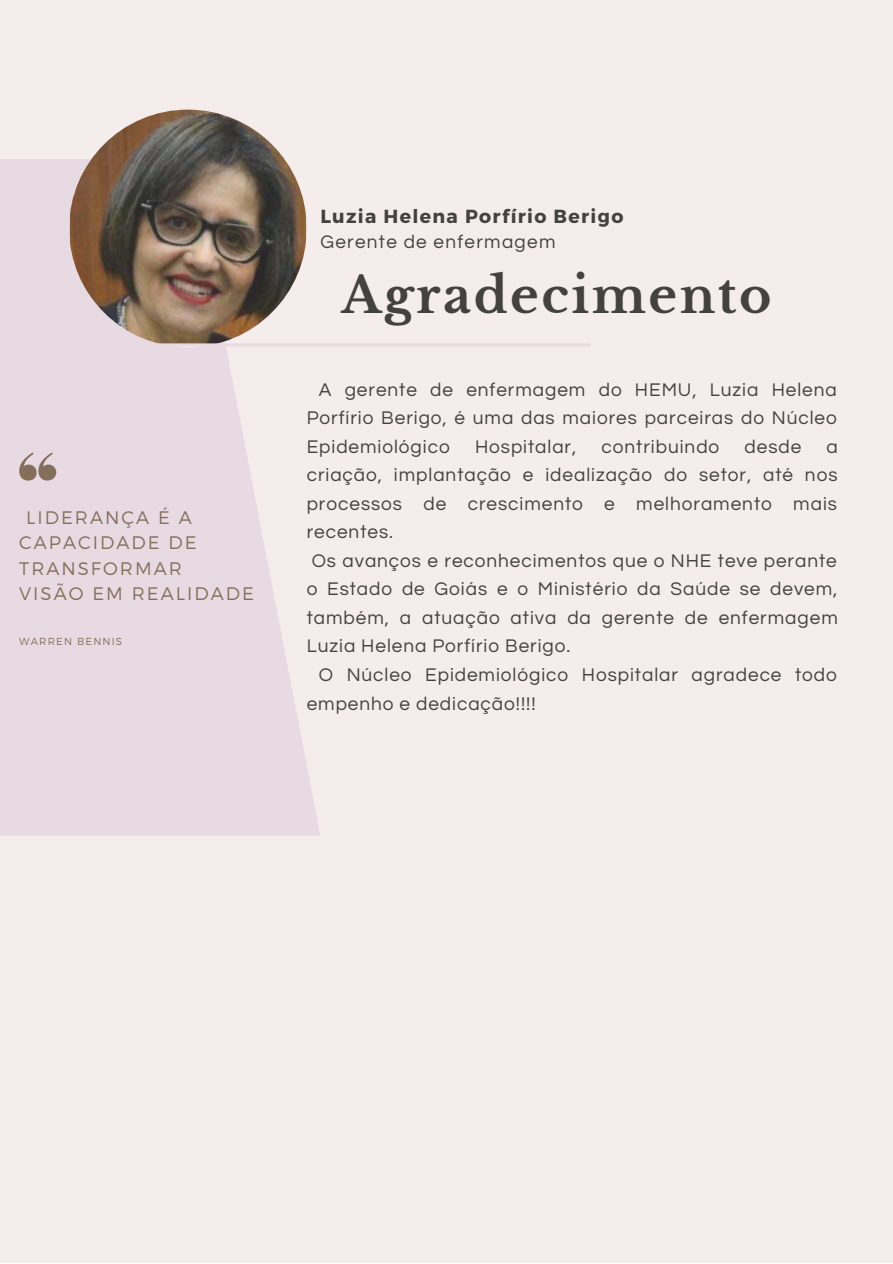
<style>
.page{position:relative;width:893px;height:1264px;background:#fff}
.page>*{position:absolute;margin:0;border:0;box-sizing:border-box;transform-origin:0 0}
.t1{font:700 49.05px "Libre Baskerville";letter-spacing:.05em;color:#44423e}
.t2{font:19.05px/28.5px "Questrial";letter-spacing:.05em;color:#44423e}
.t3{font:700 18.9px "Montserrat";letter-spacing:.07em;color:#44423e}
.t4{font:18.9px "Questrial";letter-spacing:.07em;color:#44423e}
.t5{font:300 18.15px/25.3px "Montserrat";letter-spacing:.11em;color:#856f5a}
.t6{font:300 10.2px "Montserrat";letter-spacing:.11em;color:#856f5a}
</style>
<div class="page">
<div style="left:0;top:0;width:892px;height:1262px;background:#f4edeb"></div>
<div style="left:0;top:159px;width:320px;height:676px;background:linear-gradient(to right,#e5d6e0,#eee4e7)"></div>
<img style="left:69px;top:110px;width:238px;height:237px;border-radius:50%">
<hr style="left:0;top:343px;width:590px;height:3px;background:#e8dae2">
<svg style="left:19px;top:452px;width:37px;height:28px"></svg>
<p class="t5" style="left:19px;top:504px;width:236px;text-indent:7px">LIDERANÇA É A<br>CAPACIDADE DE<br>TRANSFORMAR<br>VISÃO EM REALIDADE</p>
<p class="t6" style="left:19px;top:635px;width:104px">WARREN BENNIS</p>
<p class="t3" style="left:320px;top:204px;width:304px">Luzia Helena Porfírio Berigo</p>
<p class="t4" style="left:320px;top:233px;width:237px">Gerente de enfermagem</p>
<h1 class="t1" style="left:341px;top:265px;width:431px">Agradecimento</h1>
<p class="t2" style="left:307px;top:376px;width:531px;text-align:justify;text-indent:12px">A gerente de enfermagem do HEMU, Luzia Helena Porfírio Berigo, é uma das maiores parceiras do Núcleo Epidemiológico</p>
<p class="t2" style="left:475px;top:433px;width:103px">Hospitalar,</p>
<p class="t2" style="left:601px;top:433px;width:119px">contribuindo</p>
<p class="t2" style="left:744px;top:433px;width:58px">desde</p>
<p class="t2" style="left:307px;top:433px;width:532px;text-indent:520px">a criação, implantação e idealização do setor, até nos processos de crescimento e melhoramento mais recentes.<br>Os avanços e reconhecimentos que o NHE teve perante o Estado de Goiás e o Ministério da Saúde se devem, também, a atuação ativa da gerente de enfermagem Luzia Helena Porfírio Berigo.</p>
<p class="t2" style="left:307px;top:661px;width:531px;text-indent:12px">O Núcleo Epidemiológico Hospitalar agradece todo empenho e dedicação!!!!</p>
</div>
